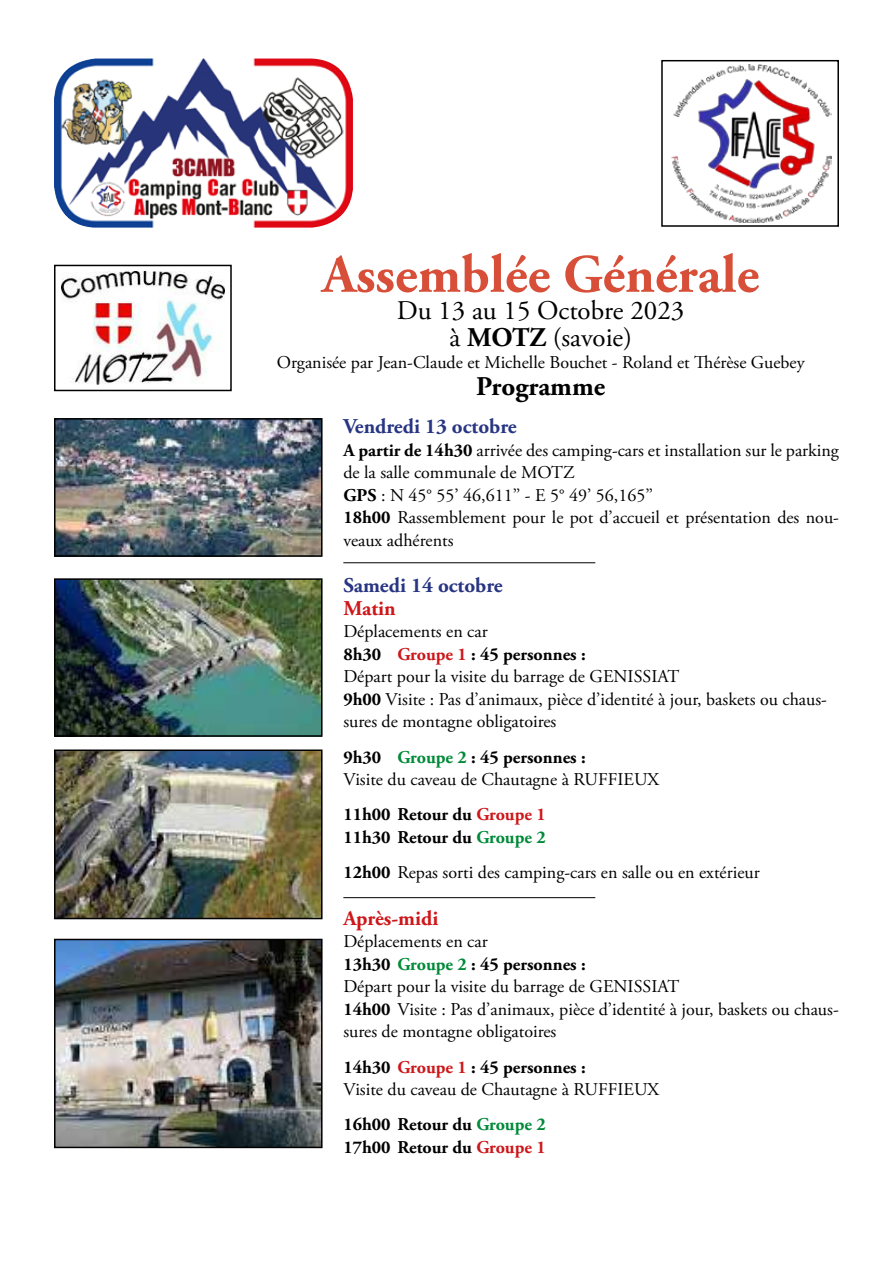
<style>
.page{position:relative;width:893px;height:1263px;background:#fff}
.page>*{position:absolute;margin:0;border:0;box-sizing:border-box;transform-origin:0 0}
.t1{font:700 54px "Adobe Garamond Pro";color:#d74f38}
.t2{font:27px/27px "Adobe Garamond Pro";color:#000;text-align:center}
.t3{font:700 27px "Adobe Garamond Pro";color:#000}
.t4{font:700 21px "Adobe Garamond Pro";color:#283583}
.t5{font:700 21px "Adobe Garamond Pro";color:#cd171a}
.t6{font:18px/22.5px "Adobe Garamond Pro";color:#000}
.t7{font:700 18px/22.5px "Adobe Garamond Pro";color:#000}
.s1{font-weight:700}
.s2{font-weight:700;color:#cd171a}
.s3{font-weight:700;color:#008a39}
.s4{color:#cd171a}
.s5{color:#008a39}
</style>
<div class="page">
<img style="left:54px;top:59px;width:269px;height:169px">
<img style="left:671px;top:64px;width:161px;height:159px">
<div style="left:661px;top:60px;width:178px;height:167px;border:2px solid #000"></div>
<img style="left:57px;top:421px;width:263px;height:133px">
<div style="left:54px;top:418px;width:269px;height:139px;border:2px solid #000"></div>
<img style="left:57px;top:581px;width:263px;height:153px">
<div style="left:54px;top:578px;width:269px;height:159px;border:2px solid #000"></div>
<img style="left:57px;top:752px;width:263px;height:164px">
<div style="left:54px;top:749px;width:269px;height:170px;border:2px solid #000"></div>
<hr style="left:343px;top:897px;width:252px;height:1px;background:#000">
<hr style="left:343px;top:562px;width:252px;height:1px;background:#000">
<img style="left:57px;top:942px;width:263px;height:203px">
<div style="left:54px;top:939px;width:269px;height:209px;border:2px solid #000"></div>
<img style="left:61px;top:271px;width:163px;height:114px">
<div style="left:54px;top:265px;width:178px;height:126px;border:2px solid #000"></div>
<h1 class="t1" style="left:322px;top:243px;width:438px">Assemblée Générale</h1>
<h2 class="t2" style="left:397px;top:298px;width:289px">Du 13 au 15 Octobre 2023 à <span class="s1">MOTZ</span> (savoie)</h2>
<p class="t6" style="left:277px;top:352px;width:529px">Organisée par Jean-Claude et Michelle Bouchet - Roland et Thérèse Guebey</p>
<h2 class="t3" style="left:476px;top:371px;width:130px">Programme</h2>
<p class="t4" style="left:343px;top:414px;width:175px">Vendredi 13 octobre</p>
<p class="t6" style="left:343px;top:440px;width:497px"><span class="s1">A partir de 14h30</span> arrivée des camping-cars et installation sur le parking de la salle communale de MOTZ<br><span class="s1">GPS</span> : N 45° 55’ 46,611’’ - E 5° 49’ 56,165’’<br><span class="s1">18h00</span> Rassemblement pour le pot d’accueil et présentation des nou&shy;veaux adhérents</p>
<p class="t4" style="left:343px;top:573px;width:161px">Samedi 14 octobre</p>
<p class="t5" style="left:343px;top:596px;width:54px">Matin</p>
<p class="t6" style="left:343px;top:621px;width:485px">Déplacements en car<br><span class="s1">8h30</span> <span class="s2">Groupe 1</span> <span class="s1">: 45 personnes :<br></span>Départ pour la visite du barrage de GENISSIAT<br><span class="s1">9h00</span> Visite : Pas d’animaux, pièce d’identité à jour, baskets ou chaus&shy;sures de montagne obligatoires</p>
<p class="t6" style="left:343px;top:746px;width:317px"><span class="s1">9h30</span> <span class="s3">Groupe 2</span> <span class="s1">: 45 personnes :<br></span>Visite du caveau de Chautagne à RUFFIEUX</p>
<p class="t7" style="left:343px;top:804px;width:204px">11h00 Retour du <span class="s4">Groupe 1<br></span>11h30 Retour du <span class="s5">Groupe 2</span></p>
<p class="t6" style="left:343px;top:862px;width:418px"><span class="s1">12h00</span> Repas sorti des camping-cars en salle ou en extérieur</p>
<p class="t5" style="left:343px;top:906px;width:97px">Après-midi</p>
<p class="t6" style="left:343px;top:931px;width:497px">Déplacements en car<br><span class="s1">13h30</span> <span class="s3">Groupe 2</span> <span class="s1">: 45 personnes :<br></span>Départ pour la visite du barrage de GENISSIAT<br><span class="s1">14h00</span> Visite : Pas d’animaux, pièce d’identité à jour, baskets ou chaus&shy;sures de montagne obligatoires</p>
<p class="t6" style="left:343px;top:1056px;width:317px"><span class="s1">14h30</span> <span class="s2">Groupe 1</span> <span class="s1">: 45 personnes :<br></span>Visite du caveau de Chautagne à RUFFIEUX</p>
<p class="t7" style="left:343px;top:1114px;width:204px">16h00 Retour du <span class="s5">Groupe 2<br></span>17h00 Retour du <span class="s4">Groupe 1</span></p>
</div>
